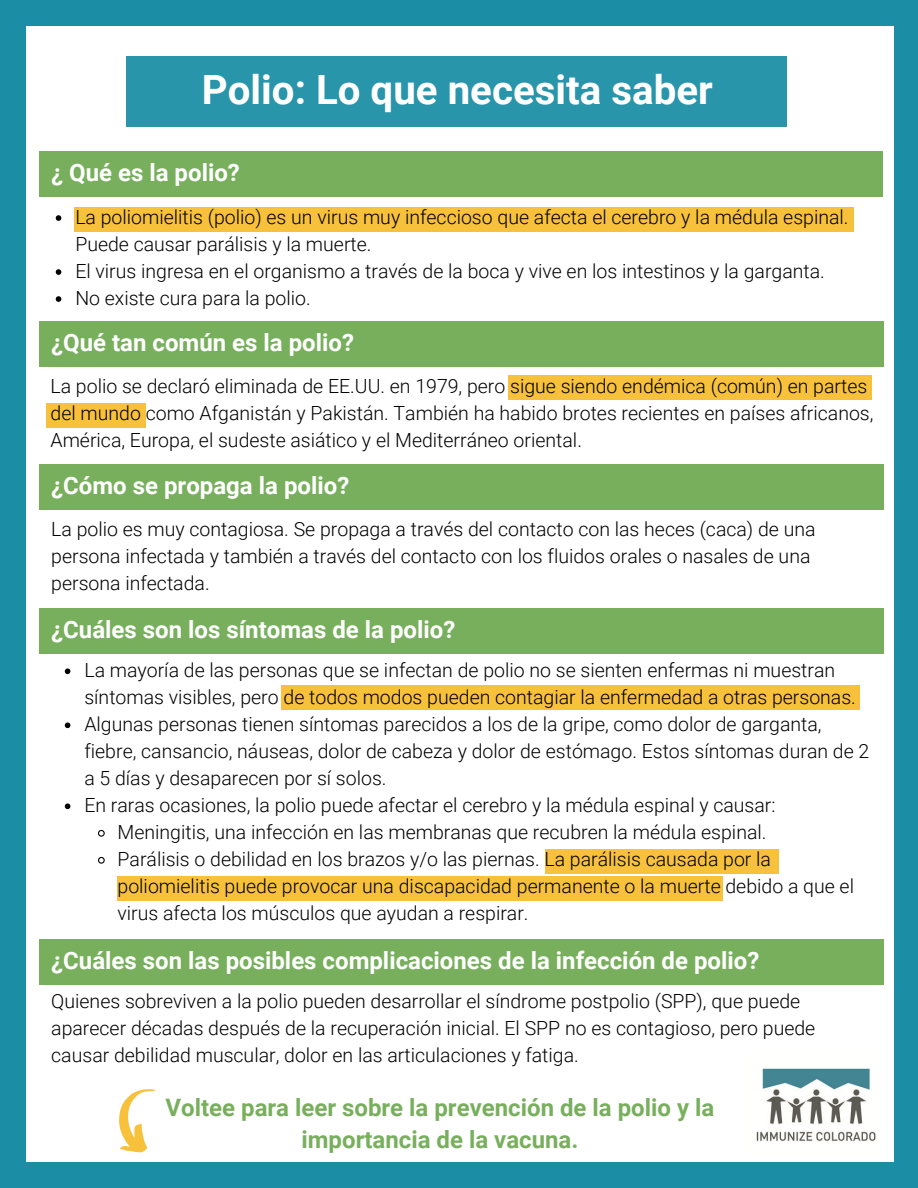
<style>
.page{position:relative;width:918px;height:1188px;background:#fff}
.page>*{position:absolute;margin:0;border:0;box-sizing:border-box;transform-origin:0 0}
.t1{font:700 40.2px "Roboto";color:#fff}
.t2{font:700 24px "Roboto";color:#fff}
.t3{font:700 24px/32.7px "Roboto";color:#78af5d;text-align:center}
.t4{font:300 19.5px/27px "Roboto";color:#000}
</style>
<div class="page">
<div style="left:0;top:0;width:918px;height:25px;background:#1b8ea5"></div>
<div style="left:74px;top:207px;width:779px;height:25px;background:#f7c13c"></div>
<svg style="left:56px;top:215px;width:5px;height:6px"></svg>
<svg style="left:56px;top:269px;width:5px;height:6px"></svg>
<svg style="left:56px;top:296px;width:5px;height:6px"></svg>
<div style="left:0;top:13px;width:25px;height:930px;background:#1b8ea5"></div>
<div style="left:0;top:295px;width:25px;height:893px;background:#1b8ea5"></div>
<div style="left:894px;top:0;width:24px;height:918px;background:#1b8ea5"></div>
<div style="left:894px;top:271px;width:24px;height:917px;background:#1b8ea5"></div>
<div style="left:0;top:1163px;width:918px;height:25px;background:#1b8ea5"></div>
<div style="left:126px;top:57px;width:660px;height:70px;background:#2995aa"></div>
<div style="left:39px;top:151px;width:844px;height:46px;background:#78af5d"></div>
<div style="left:39px;top:321px;width:845px;height:46px;background:#78af5d"></div>
<img style="left:756px;top:1068px;width:120px;height:74px">
<svg style="left:119px;top:1089px;width:36px;height:64px"></svg>
<div style="left:39px;top:464px;width:845px;height:46px;background:#78af5d"></div>
<div style="left:508px;top:376px;width:363px;height:24px;background:#f7c13c"></div>
<div style="left:46px;top:403px;width:100px;height:25px;background:#f7c13c"></div>
<div style="left:39px;top:608px;width:845px;height:46px;background:#78af5d"></div>
<div style="left:281px;top:686px;width:578px;height:24px;background:#f7c13c"></div>
<div style="left:117px;top:876px;width:605px;height:25px;background:#f7c13c"></div>
<div style="left:545px;top:849px;width:233px;height:24px;background:#f7c13c"></div>
<svg style="left:65px;top:668px;width:5px;height:6px"></svg>
<svg style="left:65px;top:722px;width:5px;height:6px"></svg>
<svg style="left:65px;top:803px;width:5px;height:6px"></svg>
<svg style="left:98px;top:829px;width:7px;height:8px"></svg>
<svg style="left:98px;top:856px;width:7px;height:8px"></svg>
<div style="left:39px;top:939px;width:845px;height:45px;background:#78af5d"></div>
<h1 class="t1" style="left:202px;top:61px;width:513px">Polio: Lo que necesita saber</h1>
<p class="t2" style="left:51px;top:156px;width:190px">¿ Qué es la polio?</p>
<p class="t4" style="left:75px;top:203px;width:775px">La poliomielitis (polio) es un virus muy infeccioso que afecta el cerebro y la médula espinal.<br>Puede causar parálisis y la muerte.<br>El virus ingresa en el organismo a través de la boca y vive en los intestinos y la garganta.<br>No existe cura para la polio.</p>
<p class="t2" style="left:51px;top:326px;width:304px">¿Qué tan común es la polio?</p>
<p class="t4" style="left:51px;top:372px;width:825px">La polio se declaró eliminada de EE.UU. en 1979, pero sigue siendo endémica (común) en partes del mundo como Afganistán y Pakistán. También ha habido brotes recientes en países africanos,<br>América, Europa, el sudeste asiático y el Mediterráneo oriental.</p>
<p class="t2" style="left:51px;top:469px;width:300px">¿Cómo se propaga la polio?</p>
<p class="t4" style="left:51px;top:515px;width:766px">La polio es muy contagiosa. Se propaga a través del contacto con las heces (caca) de una persona infectada y también a través del contacto con los fluidos orales o nasales de una persona infectada.</p>
<p class="t2" style="left:51px;top:613px;width:406px">¿Cuáles son los síntomas de la polio?</p>
<p class="t4" style="left:84px;top:656px;width:752px">La mayoría de las personas que se infectan de polio no se sienten enfermas ni muestran</p>
<p class="t4" style="left:84px;top:683px;width:773px">síntomas visibles, pero de todos modos pueden contagiar la enfermedad a otras personas.</p>
<p class="t4" style="left:84px;top:710px;width:739px">Algunas personas tienen síntomas parecidos a los de la gripe, como dolor de garganta,</p>
<p class="t4" style="left:84px;top:737px;width:786px">fiebre, cansancio, náuseas, dolor de cabeza y dolor de estómago. Estos síntomas duran de 2</p>
<p class="t4" style="left:84px;top:764px;width:304px">a 5 días y desaparecen por sí solos.</p>
<p class="t4" style="left:84px;top:791px;width:693px">En raras ocasiones, la polio puede afectar el cerebro y la médula espinal y causar:</p>
<p class="t4" style="left:118px;top:818px;width:650px">Meningitis, una infección en las membranas que recubren la médula espinal.</p>
<p class="t4" style="left:118px;top:845px;width:655px">Parálisis o debilidad en los brazos y/o las piernas. La parálisis causada por la</p>
<p class="t4" style="left:118px;top:872px;width:738px">poliomielitis puede provocar una discapacidad permanente o la muerte debido a que el</p>
<p class="t4" style="left:118px;top:899px;width:413px">virus afecta los músculos que ayudan a respirar.</p>
<p class="t2" style="left:51px;top:944px;width:710px">¿Cuáles son las posibles complicaciones de la infección de polio?</p>
<p class="t4" style="left:51px;top:987px;width:766px">Quienes sobreviven a la polio pueden desarrollar el síndrome postpolio (SPP), que puede aparecer décadas después de la recuperación inicial. El SPP no es contagioso, pero puede causar debilidad muscular, dolor en las articulaciones y fatiga.</p>
<p class="t3" style="left:166px;top:1090px;width:550px">Voltee para leer sobre la prevención de la polio y la importancia de la vacuna.</p>
</div>
